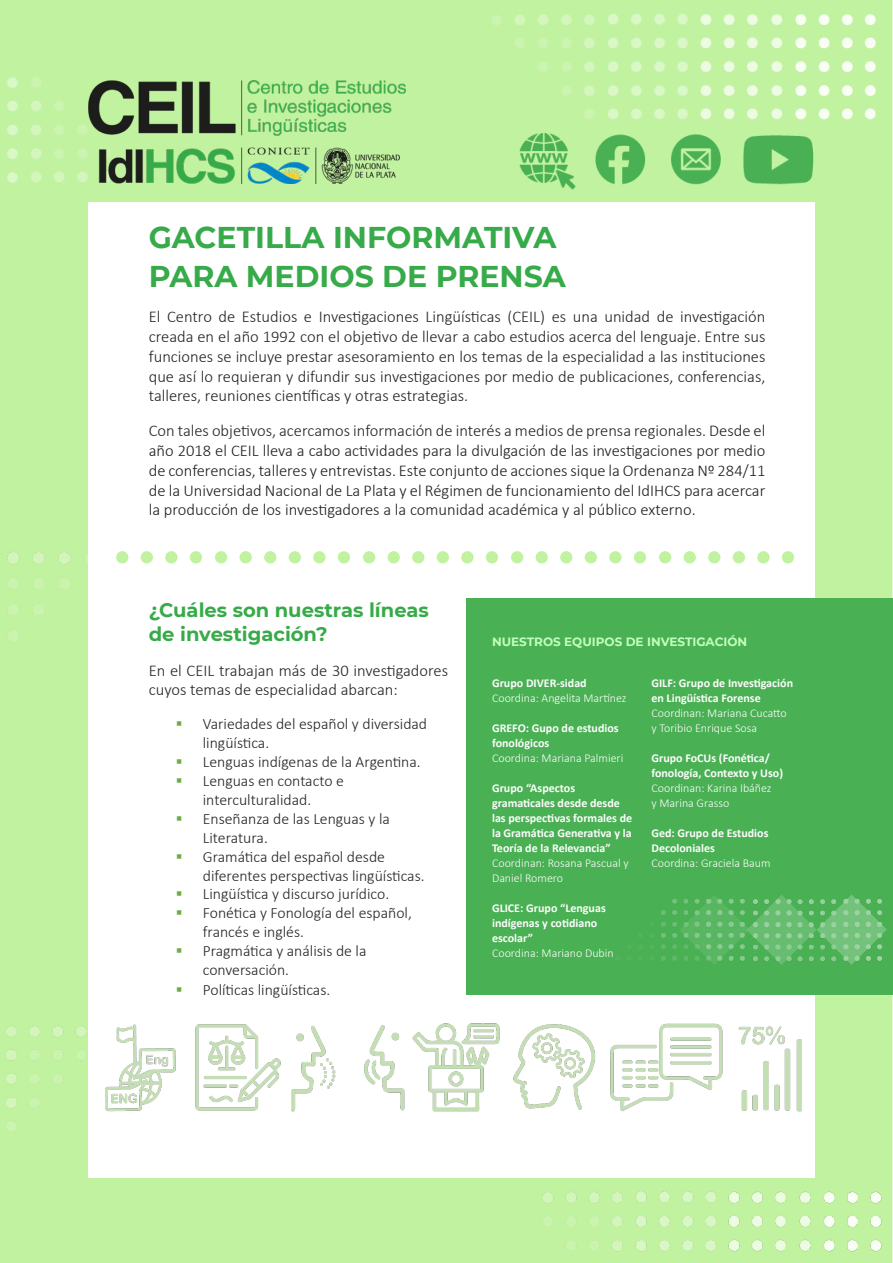
<style>
.page{position:relative;width:893px;height:1263px;background:#fff}
.page>*{position:absolute;margin:0;border:0;box-sizing:border-box;transform-origin:0 0}
.t1{font:700 30px "Montserrat";color:#37aa49}
.t2{font:700 19.5px/23.4px "Montserrat";color:#37aa49}
.t3{font:300 16.5px/19.8px "Calibri";color:#222;text-align:justify}
.t4{font:300 16.5px/19.8px "Calibri";color:#1d1d1b;text-align:justify}
.t5{font:300 15.75px/18.9px "Calibri";color:#222}
.t6{font:700 12px/15px "Calibri";color:#fdfdfd}
.t7{font:300 12px/15px "Calibri";color:#fdfdfd}
.t8{font:700 12px "Montserrat";color:#c1ffbd}
.s1{color:#222}
.s2{color:#70ad47}
</style>
<div class="page">
<div style="left:1px;top:1px;width:891px;height:1261px;background:#c1f2a0"></div>
<img style="left:0;top:1025px;width:88px;height:107px">
<div style="left:88px;top:202px;width:726px;height:976px;background:#fff"></div>
<img style="left:88px;top:80px;width:318px;height:103px">
<div style="left:116px;top:551px;width:12px;height:12px;background:#c1f2a0;border-radius:50%"></div>
<div style="left:141px;top:551px;width:12px;height:12px;background:#c1f2a0;border-radius:50%"></div>
<div style="left:165px;top:551px;width:13px;height:12px;background:#c1f2a0;border-radius:50%"></div>
<div style="left:190px;top:551px;width:12px;height:12px;background:#c1f2a0;border-radius:50%"></div>
<div style="left:215px;top:551px;width:12px;height:12px;background:#c1f2a0;border-radius:50%"></div>
<div style="left:240px;top:551px;width:12px;height:12px;background:#c1f2a0;border-radius:50%"></div>
<div style="left:264px;top:551px;width:12px;height:12px;background:#c1f2a0;border-radius:50%"></div>
<div style="left:289px;top:551px;width:12px;height:12px;background:#c1f2a0;border-radius:50%"></div>
<div style="left:313px;top:551px;width:13px;height:12px;background:#c1f2a0;border-radius:50%"></div>
<div style="left:338px;top:551px;width:12px;height:12px;background:#c1f2a0;border-radius:50%"></div>
<div style="left:363px;top:551px;width:12px;height:12px;background:#c1f2a0;border-radius:50%"></div>
<div style="left:388px;top:551px;width:12px;height:12px;background:#c1f2a0;border-radius:50%"></div>
<div style="left:412px;top:551px;width:12px;height:12px;background:#c1f2a0;border-radius:50%"></div>
<div style="left:437px;top:551px;width:12px;height:12px;background:#c1f2a0;border-radius:50%"></div>
<div style="left:461px;top:551px;width:13px;height:12px;background:#c1f2a0;border-radius:50%"></div>
<div style="left:486px;top:551px;width:12px;height:12px;background:#c1f2a0;border-radius:50%"></div>
<div style="left:511px;top:551px;width:12px;height:12px;background:#c1f2a0;border-radius:50%"></div>
<div style="left:536px;top:551px;width:12px;height:12px;background:#c1f2a0;border-radius:50%"></div>
<div style="left:560px;top:551px;width:12px;height:12px;background:#c1f2a0;border-radius:50%"></div>
<div style="left:585px;top:551px;width:12px;height:12px;background:#c1f2a0;border-radius:50%"></div>
<div style="left:609px;top:551px;width:12px;height:12px;background:#c1f2a0;border-radius:50%"></div>
<div style="left:634px;top:551px;width:12px;height:12px;background:#c1f2a0;border-radius:50%"></div>
<div style="left:659px;top:551px;width:12px;height:12px;background:#c1f2a0;border-radius:50%"></div>
<div style="left:684px;top:551px;width:12px;height:12px;background:#c1f2a0;border-radius:50%"></div>
<div style="left:708px;top:551px;width:12px;height:12px;background:#c1f2a0;border-radius:50%"></div>
<div style="left:733px;top:551px;width:12px;height:12px;background:#c1f2a0;border-radius:50%"></div>
<div style="left:757px;top:551px;width:12px;height:12px;background:#c1f2a0;border-radius:50%"></div>
<div style="left:782px;top:551px;width:12px;height:12px;background:#c1f2a0;border-radius:50%"></div>
<img style="left:106px;top:1024px;width:695px;height:87px">
<div style="left:466px;top:598px;width:427px;height:397px;background:#4ab054"></div>
<img style="left:0;top:552px;width:88px;height:115px">
<img style="left:661px;top:894px;width:226px;height:70px">
<div style="left:588px;top:1178px;width:294px;height:74px;background:#c1f2a0"></div>
<img style="left:541px;top:1191px;width:341px;height:72px">
<p class="t1" style="left:149px;top:216px;width:409px">GACETILLA INFORMATIVA</p>
<p class="t1" style="left:149px;top:255px;width:419px">PARA MEDIOS DE PRENSA</p>
<p class="t3" style="left:149px;top:307px;width:618px">El Centro de Estudios e Investigaciones Lingüísticas (CEIL) es una unidad de investigación creada en el año 1992 con el objetivo de llevar a cabo estudios acerca del lenguaje. Entre sus funciones se incluye prestar asesoramiento en los temas de la especialidad a las instituciones que así lo requieran y difundir sus investigaciones por medio de publicaciones, conferencias, talleres, reuniones científicas y otras estrategias.</p>
<p class="t4" style="left:149px;top:421px;width:618px"><span class="s1">Con tales objetivos, acercamos información de interés a medios de prensa regionales.</span> Desde el año 2018 el CEIL lleva a cabo actividades para la divulgación de las investigaciones por medio de conferencias, talleres y entrevistas. Este conjunto de acciones sique la Ordenanza Nº 284/11 de la Universidad Nacional de La Plata y el Régimen de funcionamiento del IdIHCS para acercar la producción de los investigadores a la comunidad académica y al público externo.</p>
<p class="t2" style="left:149px;top:598px;width:281px">¿Cuáles son nuestras líneas de investigación?</p>
<p class="t3" style="left:149px;top:660px;width:301px">En el CEIL trabajan más de 30 investigadores cuyos temas de especialidad abarcan:</p>
<p class="t5" style="left:203px;top:714px;width:226px;text-indent:-27px"><span class="s2">▪</span> Variedades del español y diversidad lingüística.</p>
<p class="t5" style="left:176px;top:752px;width:246px"><span class="s2">▪</span> Lenguas indígenas de la Argentina.</p>
<p class="t5" style="left:176px;top:771px;width:170px;text-align:center"><span class="s2">▪</span> Lenguas en contacto e interculturalidad.</p>
<p class="t5" style="left:203px;top:809px;width:189px;text-indent:-27px"><span class="s2">▪</span> Enseñanza de las Lenguas y la<br>Literatura.</p>
<p class="t5" style="left:203px;top:847px;width:223px;text-indent:-27px"><span class="s2">▪</span> Gramática del español desde diferentes perspectivas lingüísticas.</p>
<p class="t5" style="left:176px;top:885px;width:215px"><span class="s2">▪</span> Lingüística y discurso jurídico.</p>
<p class="t5" style="left:203px;top:903px;width:211px;text-indent:-27px"><span class="s2">▪</span> Fonética y Fonología del español, francés e inglés.</p>
<p class="t5" style="left:203px;top:941px;width:165px;text-indent:-27px"><span class="s2">▪</span> Pragmática y análisis de la conversación.</p>
<p class="t5" style="left:176px;top:980px;width:156px"><span class="s2">▪</span> Políticas lingüísticas.</p>
<p class="t8" style="left:492px;top:633px;width:257px">NUESTROS EQUIPOS DE INVESTIGACIÓN</p>
<p class="t6" style="left:492px;top:676px;width:96px">Grupo DIVER-sidad</p>
<p class="t7" style="left:492px;top:691px;width:136px">Coordina: Angelita Martínez</p>
<p class="t6" style="left:492px;top:721px;width:128px">GREFO: Gupo de estudios fonológicos</p>
<p class="t7" style="left:492px;top:751px;width:133px">Coordina: Mariana Palmieri</p>
<p class="t6" style="left:492px;top:781px;width:142px">Grupo “Aspectos gramaticales desde desde las perspectivas formales de la Gramática Generativa y la<br>Teoría de la Relevancia”</p>
<p class="t7" style="left:492px;top:856px;width:138px">Coordinan: Rosana Pascual y<br>Daniel Romero</p>
<p class="t6" style="left:492px;top:901px;width:115px">GLICE: Grupo “Lenguas indígenas y cotidiano escolar”</p>
<p class="t7" style="left:492px;top:946px;width:123px">Coordina: Mariano Dubin</p>
<p class="t6" style="left:651px;top:676px;width:143px">GILF: Grupo de Investigación en Lingüística Forense</p>
<p class="t7" style="left:651px;top:706px;width:137px">Coordinan: Mariana Cucatto y Toribio Enrique Sosa</p>
<p class="t6" style="left:651px;top:751px;width:133px">Grupo FoCUs (Fonética/ fonología, Contexto y Uso)</p>
<p class="t7" style="left:651px;top:781px;width:122px">Coordinan: Karina Ibáñez y Marina Grasso</p>
<p class="t6" style="left:651px;top:826px;width:119px">Ged: Grupo de Estudios<br>Decoloniales</p>
<p class="t7" style="left:651px;top:856px;width:121px">Coordina: Graciela Baum</p>
</div>
